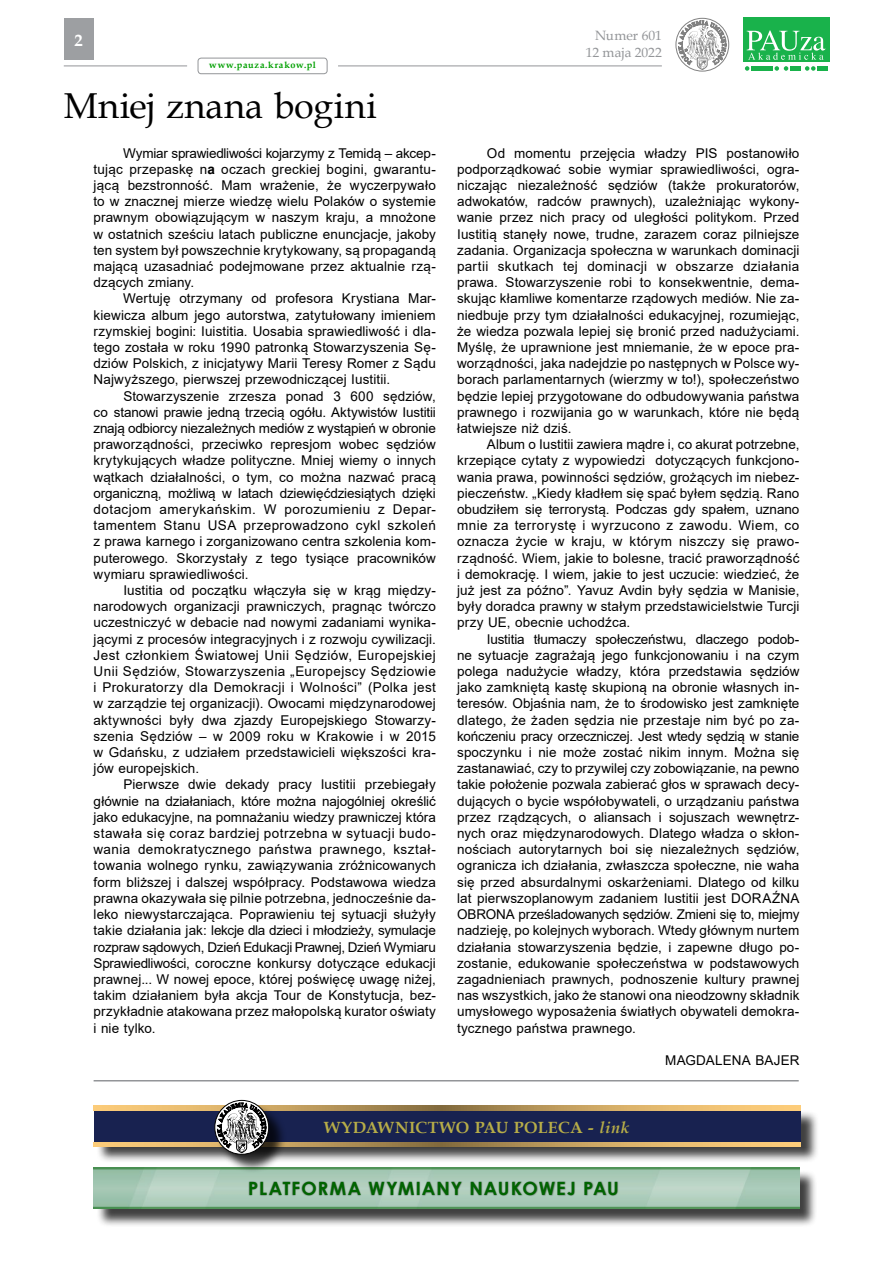
<style>
.page{position:relative;width:893px;height:1263px;background:#fff}
.page>*{position:absolute;margin:0;border:0;box-sizing:border-box;transform-origin:0 0}
.t1{font:36px "Book Antiqua";letter-spacing:.005em;color:#000}
.t2{font:700 18.3px "Century Gothic";letter-spacing:.06em;color:#006400}
.t3{font:700 16.5px "Book Antiqua";color:#fff}
.t4{font:700 16.2px "Book Antiqua";letter-spacing:.02em;color:#b7ad48}
.t5{font:13.5px/16.2px "Arial";letter-spacing:.01em;color:#000;text-align:justify}
.t6{font:13.5px/16.2px "Book Antiqua";color:#939598;text-align:right}
.t7{font:700 9.15px "Book Antiqua";letter-spacing:.075em;color:#00a000}
.s1{font-weight:700}
.s2{font-style:italic}
</style>
<div class="page">
<svg style="left:745px;top:66px;width:4px;height:5px"></svg>
<svg style="left:774px;top:66px;width:14px;height:5px"></svg>
<svg style="left:805px;top:66px;width:10px;height:5px"></svg>
<div style="left:751px;top:66px;width:10px;height:5px;background:#19b24b"></div>
<div style="left:763px;top:66px;width:10px;height:5px;background:#19b24b"></div>
<div style="left:790px;top:66px;width:10px;height:5px;background:#19b24b"></div>
<div style="left:817px;top:66px;width:10px;height:5px;background:#19b24b"></div>
<div style="left:743px;top:18px;width:86px;height:44px;background:#19b24b"></div>
<svg style="left:747px;top:30px;width:78px;height:30px"></svg>
<div style="left:676px;top:18px;width:53px;height:53px;border:1px solid #000;border-radius:50%"></div>
<svg style="left:678px;top:17px;width:48px;height:53px"></svg>
<div style="left:198px;top:58px;width:129px;height:16px;border:1px solid #939598;border-radius:3px"></div>
<hr style="left:338px;top:66px;width:324px;height:1px;background:#939598">
<hr style="left:64px;top:66px;width:123px;height:1px;background:#939598">
<div style="left:64px;top:18px;width:30px;height:42px;background:#9d9fa2"></div>
<div style="left:96px;top:1170px;width:722px;height:58px;background:#000;opacity:.75"></div>
<img style="left:94px;top:1169px;width:705px;height:38px">
<div style="left:248px;top:1181px;width:370px;height:15px;background:#000;opacity:.5"></div>
<hr style="left:94px;top:1167px;width:705px;height:2px;background:#006400">
<hr style="left:94px;top:1207px;width:705px;height:2px;background:#006400">
<div style="left:96px;top:1110px;width:723px;height:53px;background:#000;opacity:.75"></div>
<div style="left:94px;top:1108px;width:706px;height:36px;background:#182250"></div>
<svg style="left:94px;top:1142px;width:706px;height:5px;background:#cba562"></svg>
<svg style="left:94px;top:1106px;width:706px;height:4px;background:#cba562"></svg>
<div style="left:217px;top:1102px;width:70px;height:71px;background:#000;opacity:.75"></div>
<div style="left:215px;top:1100px;width:54px;height:54px;border:1px solid #000;border-radius:50%"></div>
<svg style="left:217px;top:1099px;width:49px;height:54px;background:#92918f"></svg>
<hr style="left:94px;top:1080px;width:705px;height:1px;background:#939598">
<p class="t3" style="left:75px;top:30px;width:10px">2</p>
<p class="t7" style="left:209px;top:59px;width:108px">www.pauza.krakow.pl</p>
<h1 class="t1" style="left:64px;top:80px;width:315px">Mniej znana bogini</h1>
<p class="t5" style="left:94px;top:145px;width:344px;text-indent:30px">Wymiar sprawiedliwości kojarzymy z Temidą – akcep&shy;tując przepaskę n<span class="s1">a</span> oczach greckiej bogini, gwarantu&shy;jącą bezstronność. Mam wrażenie, że wyczerpywało to w znacznej mierze wiedzę wielu Polaków o systemie prawnym obowiązującym w naszym kraju, a mnożone w ostatnich sześciu latach publiczne enuncjacje, jakoby ten system był powszechnie krytykowany, są propagandą mającą uzasadniać podejmowane przez aktualnie rzą&shy;dzących zmiany.</p>
<p class="t5" style="left:94px;top:290px;width:344px;text-indent:30px">Wertuję otrzymany od profesora Krystiana Mar&shy;kiewicza album jego autorstwa, zatytułowany imieniem rzymskiej bogini: Iuistitia. Uosabia sprawiedliwość i dla&shy;tego została w roku 1990 patronką Stowarzyszenia Sę&shy;dziów Polskich, z inicjatywy Marii Teresy Romer z Sądu Najwyższego, pierwszej przewodniczącej Iustitii.</p>
<p class="t5" style="left:94px;top:388px;width:344px;text-indent:30px">Stowarzyszenie zrzesza ponad 3 600 sędziów, co stanowi prawie jedną trzecią ogółu. Aktywistów Iustitii znają odbiorcy niezależnych mediów z wystąpień w obronie praworządności, przeciwko represjom wobec sędziów krytykujących władze polityczne. Mniej wiemy o innych wątkach działalności, o tym, co można nazwać pracą organiczną, możliwą w latach dziewięćdziesiątych dzięki dotacjom amerykańskim. W porozumieniu z Depar&shy;tamentem Stanu USA przeprowadzono cykl szkoleń z prawa karnego i zorganizowano centra szkolenia kom&shy;puterowego. Skorzystały z tego tysiące pracowników wymiaru sprawiedliwości.</p>
<p class="t5" style="left:94px;top:582px;width:344px;text-indent:30px">Iustitia od początku włączyła się w krąg między&shy;narodowych organizacji prawniczych, pragnąc twórczo uczestniczyć w debacie nad nowymi zadaniami wynika&shy;jącymi z procesów integracyjnych i z rozwoju cywilizacji.<br>Jest członkiem Światowej Unii Sędziów, Europejskiej Unii Sędziów, Stowarzyszenia „Europejscy Sędziowie i Prokuratorzy dla Demokracji i Wolności” (Polka jest w zarządzie tej organizacji). Owocami międzynarodowej aktywności były dwa zjazdy Europejskiego Stowarzy&shy;szenia Sędziów – w 2009 roku w Krakowie i w 2015 w Gdańsku, z udziałem przedstawicieli większości kra&shy;jów europejskich.</p>
<p class="t5" style="left:94px;top:776px;width:344px;text-indent:30px">Pierwsze dwie dekady pracy Iustitii przebiegały głównie na działaniach, które można najogólniej określić jako edukacyjne, na pomnażaniu wiedzy prawniczej która stawała się coraz bardziej potrzebna w sytuacji budo&shy;wania demokratycznego państwa prawnego, kształ&shy;towania wolnego rynku, zawiązywania zróżnicowanych form bliższej i dalszej współpracy. Podstawowa wiedza prawna okazywała się pilnie potrzebna, jednocześnie da&shy;leko niewystarczająca. Poprawieniu tej sytuacji służyły takie działania jak: lekcje dla dzieci i młodzieży, symulacje rozpraw sądowych, Dzień Edukacji Prawnej, Dzień Wymiaru Sprawiedliwości, coroczne konkursy dotyczące edukacji prawnej... W nowej epoce, której poświęcę uwagę niżej, takim działaniem była akcja Tour de Konstytucja, bez&shy;przykładnie atakowana przez małopolską kurator oświaty i nie tylko.</p>
<p class="t6" style="left:586px;top:27px;width:78px">Numer 601<br>12 maja 2022</p>
<p class="t5" style="left:457px;top:145px;width:344px;text-indent:30px">Od momentu przejęcia władzy PIS postanowiło podporządkować sobie wymiar sprawiedliwości, ogra&shy;niczając niezależność sędziów (także prokuratorów, adwokatów, radców prawnych), uzależniając wykony&shy;wanie przez nich pracy od uległości politykom. Przed Iustitią stanęły nowe, trudne, zarazem coraz pilniejsze zadania. Organizacja społeczna w warunkach dominacji partii skutkach tej dominacji w obszarze działania prawa. Stowarzyszenie robi to konsekwentnie, dema&shy;skując kłamliwe komentarze rządowych mediów. Nie za&shy;niedbuje przy tym działalności edukacyjnej, rozumiejąc, że wiedza pozwala lepiej się bronić przed nadużyciami.<br>Myślę, że uprawnione jest mniemanie, że w epoce pra&shy;worządności, jaka nadejdzie po następnych w Polsce wy&shy;borach parlamentarnych (wierzmy w to!), społeczeństwo będzie lepiej przygotowane do odbudowywania państwa prawnego i rozwijania go w warunkach, które nie będą łatwiejsze niż dziś.</p>
<p class="t5" style="left:457px;top:436px;width:344px;text-indent:30px">Album o Iustitii zawiera mądre i, co akurat potrzebne, krzepiące cytaty z wypowiedzi dotyczących funkcjono&shy;wania prawa, powinności sędziów, grożących im niebez&shy;pieczeństw. „Kiedy kładłem się spać byłem sędzią. Rano obudziłem się terrorystą. Podczas gdy spałem, uznano mnie za terrorystę i wyrzucono z zawodu. Wiem, co oznacza życie w kraju, w którym niszczy się prawo&shy;rządność. Wiem, jakie to bolesne, tracić praworządność i demokrację. I wiem, jakie to jest uczucie: wiedzieć, że już jest za późno”. Yavuz Avdin były sędzia w Manisie, były doradca prawny w stałym przedstawicielstwie Turcji przy UE, obecnie uchodźca.</p>
<p class="t5" style="left:457px;top:631px;width:344px;text-indent:30px">Iustitia tłumaczy społeczeństwu, dlaczego podob&shy;ne sytuacje zagrażają jego funkcjonowaniu i na czym polega nadużycie władzy, która przedstawia sędziów jako zamkniętą kastę skupioną na obronie własnych in&shy;teresów. Objaśnia nam, że to środowisko jest zamknięte dlatego, że żaden sędzia nie przestaje nim być po za&shy;kończeniu pracy orzeczniczej. Jest wtedy sędzią w stanie spoczynku i nie może zostać nikim innym. Można się zastanawiać, czy to przywilej czy zobowiązanie, na pewno takie położenie pozwala zabierać głos w sprawach decy&shy;dujących o bycie współobywateli, o urządzaniu państwa przez rządzących, o aliansach i sojuszach wewnętrz&shy;nych oraz międzynarodowych. Dlatego władza o skłon&shy;nościach autorytarnych boi się niezależnych sędziów, ogranicza ich działania, zwłaszcza społeczne, nie waha się przed absurdalnymi oskarżeniami. Dlatego od kilku lat pierwszoplanowym zadaniem Iustitii jest DORAŹNA OBRONA prześladowanych sędziów. Zmieni się to, miejmy nadzieję, po kolejnych wyborach. Wtedy głównym nurtem działania stowarzyszenia będzie, i zapewne długo po&shy;zostanie, edukowanie społeczeństwa w podstawowych zagadnieniach prawnych, podnoszenie kultury prawnej nas wszystkich, jako że stanowi ona nieodzowny składnik umysłowego wyposażenia światłych obywateli demokra&shy;tycznego państwa prawnego.</p>
<p class="t5" style="left:665px;top:1052px;width:136px">MAGDALENA BAJER</p>
<p class="t4" style="left:324px;top:1117px;width:307px">WYDAWNICTWO PAU POLECA - <span class="s2">link</span></p>
<h2 class="t2" style="left:248px;top:1174px;width:372px">PLATFORMA WYMIANY NAUKOWEJ PAU</h2>
</div>
